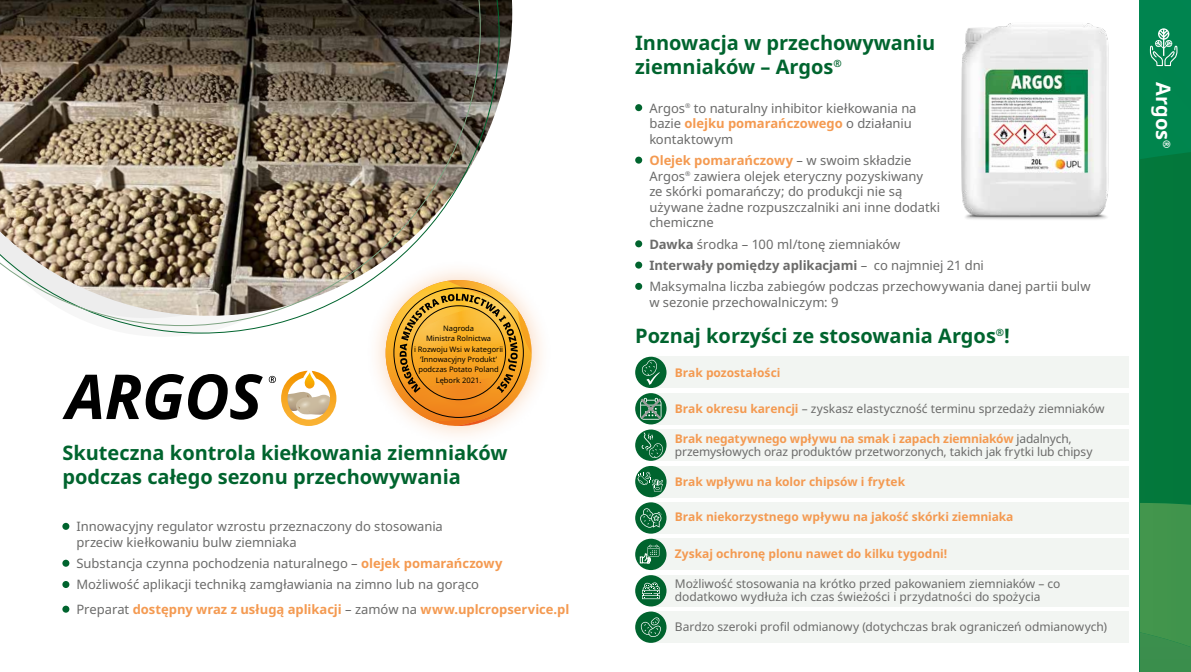
<style>
.page{position:relative;width:1191px;height:672px;background:#fff}
.page>*{position:absolute;margin:0;border:0;box-sizing:border-box;transform-origin:0 0}
.t1{font:700 20px/24px "Noto Sans";color:#00642e}
.t2{font:700 20px "Noto Sans";color:#fff}
.t3{font:13px/15.6px "Noto Sans";letter-spacing:-.005em;color:#6b6b6a}
.t4{font:700 13px "Noto Sans";color:#f49a51}
.t5{font:12px/13px "Noto Sans";letter-spacing:-.005em;color:#6b6b6a}
.t6{font:700 12px "Noto Sans";letter-spacing:-.005em;color:#f49a51}
.t7{font:7.5px/10.4px "Noto Sans";color:#000;text-align:center}
.s1{font-weight:700;color:#f49a51}
.s2{font-weight:400;color:#6b6b6a}
.s3{font-weight:700}
</style>
<div class="page">
<svg style="left:1140px;top:0;width:51px;height:672px;background:#138245"></svg>
<div style="left:651px;top:357px;width:477px;height:31px;background:#f2f5f2"></div>
<div style="left:651px;top:393px;width:477px;height:31px;background:#f2f5f2"></div>
<div style="left:651px;top:429px;width:477px;height:32px;background:#f2f5f2"></div>
<div style="left:651px;top:466px;width:477px;height:31px;background:#f2f5f2"></div>
<div style="left:651px;top:502px;width:477px;height:32px;background:#f2f5f2"></div>
<div style="left:651px;top:539px;width:477px;height:31px;background:#f2f5f2"></div>
<div style="left:651px;top:575px;width:477px;height:31px;background:#f2f5f2"></div>
<div style="left:651px;top:611px;width:477px;height:32px;background:#f2f5f2"></div>
<svg style="left:62px;top:374px;width:201px;height:46px"></svg>
<svg style="left:269px;top:371px;width:68px;height:55px"></svg>
<img style="left:499px;top:0;width:13px;height:102px">
<svg style="left:134px;top:0;width:365px;height:333px"></svg>
<img style="left:0;top:0;width:481px;height:326px">
<div style="left:62px;top:523px;width:7px;height:7px;background:#00642e;border-radius:50%"></div>
<div style="left:62px;top:560px;width:7px;height:7px;background:#00642e;border-radius:50%"></div>
<div style="left:62px;top:581px;width:7px;height:7px;background:#00642e;border-radius:50%"></div>
<div style="left:62px;top:606px;width:7px;height:7px;background:#00642e;border-radius:50%"></div>
<div style="left:635px;top:104px;width:7px;height:7px;background:#00642e;border-radius:50%"></div>
<div style="left:635px;top:157px;width:7px;height:7px;background:#00642e;border-radius:50%"></div>
<div style="left:635px;top:240px;width:7px;height:7px;background:#00642e;border-radius:50%"></div>
<div style="left:635px;top:262px;width:7px;height:7px;background:#00642e;border-radius:50%"></div>
<div style="left:635px;top:283px;width:7px;height:7px;background:#00642e;border-radius:50%"></div>
<div style="left:365px;top:259px;width:187px;height:187px;background:#ef7e26;opacity:.33"></div>
<svg style="left:386px;top:280px;width:145px;height:146px;background:#e4aa50"></svg>
<img style="left:961px;top:0;width:180px;height:223px">
<div style="left:635px;top:393px;width:31px;height:31px;background:#00642e;border-radius:50%"></div>
<svg style="left:640px;top:398px;width:21px;height:22px"></svg>
<svg style="left:635px;top:429px;width:31px;height:32px"></svg>
<svg style="left:641px;top:432px;width:22px;height:26px"></svg>
<div style="left:635px;top:466px;width:31px;height:31px;background:#00642e;border-radius:50%"></div>
<svg style="left:638px;top:472px;width:25px;height:19px"></svg>
<div style="left:635px;top:502px;width:31px;height:32px;background:#00642e;border-radius:50%"></div>
<svg style="left:640px;top:508px;width:21px;height:20px"></svg>
<div style="left:635px;top:539px;width:31px;height:31px;background:#00642e;border-radius:50%"></div>
<svg style="left:640px;top:545px;width:19px;height:19px"></svg>
<div style="left:635px;top:575px;width:31px;height:31px;background:#00642e;border-radius:50%"></div>
<svg style="left:642px;top:582px;width:17px;height:17px"></svg>
<div style="left:635px;top:611px;width:31px;height:32px;background:#00642e;border-radius:50%"></div>
<svg style="left:641px;top:617px;width:20px;height:20px"></svg>
<div style="left:635px;top:357px;width:31px;height:31px;background:#00642e;border-radius:50%"></div>
<svg style="left:642px;top:360px;width:18px;height:25px"></svg>
<p class="t7" style="left:414px;top:323px;width:91px">Nagroda<br>Ministra Rolnictwa<br>i Rozwoju Wsi w kategorii ‘Innowacyjny Produkt’ podczas Potato Poland<br>Lębork 2021.</p>
<h1 class="t1" style="left:62px;top:441px;width:447px">Skuteczna kontrola kiełkowania ziemniaków podczas całego sezonu przechowywania</h1>
<p class="t3" style="left:77px;top:519px;width:368px">Innowacyjny regulator wzrostu przeznaczony do stosowania przeciw kiełkowaniu bulw ziemniaka</p>
<p class="t3" style="left:77px;top:553px;width:427px;line-height:21.3px">Substancja czynna pochodzenia naturalnego – <span class="s1">olejek pomarańczowy<br></span>Możliwość aplikacji techniką zamgławiania na zimno lub na gorąco</p>
<p class="t4" style="left:77px;top:600px;width:494px"><span class="s2">Preparat</span> dostępny wraz z usługą aplikacji <span class="s2">– zamów na</span> www.uplcropservice.pl</p>
<h1 class="t1" style="left:635px;top:31px;width:302px">Innowacja w przechowywaniu ziemniaków – Argos<sup>®</sup></h1>
<p class="t3" style="left:649px;top:100px;width:269px">Argos<sup>®</sup> to naturalny inhibitor kiełkowania na bazie <span class="s1">olejku pomarańczowego</span> o działaniu kontaktowym</p>
<p class="t3" style="left:649px;top:153px;width:292px"><span class="s1">Olejek pomarańczowy</span> – w swoim składzie Argos<sup>®</sup> zawiera olejek eteryczny pozyskiwany<br>ze skórki pomarańczy; do produkcji nie są używane żadne rozpuszczalniki ani inne dodatki chemiczne</p>
<p class="t3" style="left:649px;top:234px;width:443px;line-height:21.3px"><span class="s3">Dawka</span> środka – 100 ml/tonę ziemniaków<br><span class="s3">Interwały pomiędzy aplikacjami</span> – co najmniej 21 dni<br>Maksymalna liczba zabiegów podczas przechowywania danej partii bulw</p>
<p class="t3" style="left:649px;top:295px;width:191px">w sezonie przechowalniczym: 9</p>
<h1 class="t1" style="left:635px;top:324px;width:376px">Poznaj korzyści ze stosowania Argos<sup>®</sup>!</h1>
<p class="t6" style="left:675px;top:364px;width:107px">Brak pozostałości</p>
<p class="t5" style="left:675px;top:402px;width:431px"><span class="s1">Brak okresu karencji</span> – zyskasz elastyczność terminu sprzedaży ziemniaków</p>
<p class="t5" style="left:675px;top:432px;width:419px"><span class="s1">Brak negatywnego wpływu na smak i zapach ziemniaków</span> jadalnych, przemysłowych oraz produktów przetworzonych, takich jak frytki lub chipsy</p>
<p class="t6" style="left:675px;top:473px;width:232px">Brak wpływu na kolor chipsów i frytek</p>
<p class="t6" style="left:675px;top:508px;width:340px">Brak niekorzystnego wpływu na jakość skórki ziemniaka</p>
<p class="t6" style="left:675px;top:545px;width:274px">Zyskaj ochronę plonu nawet do kilku tygodni!</p>
<p class="t5" style="left:675px;top:578px;width:387px">Możliwość stosowania na krótko przed pakowaniem ziemniaków – co dodatkowo wydłuża ich czas świeżości i przydatności do spożycia</p>
<p class="t5" style="left:675px;top:621px;width:434px">Bardzo szeroki profil odmianowy (dotychczas brak ograniczeń odmianowych)</p>
<h1 class="t2" style="left:1177px;top:82px;width:67px;rotate:90deg">Argos<sup>®</sup></h1>
</div>
